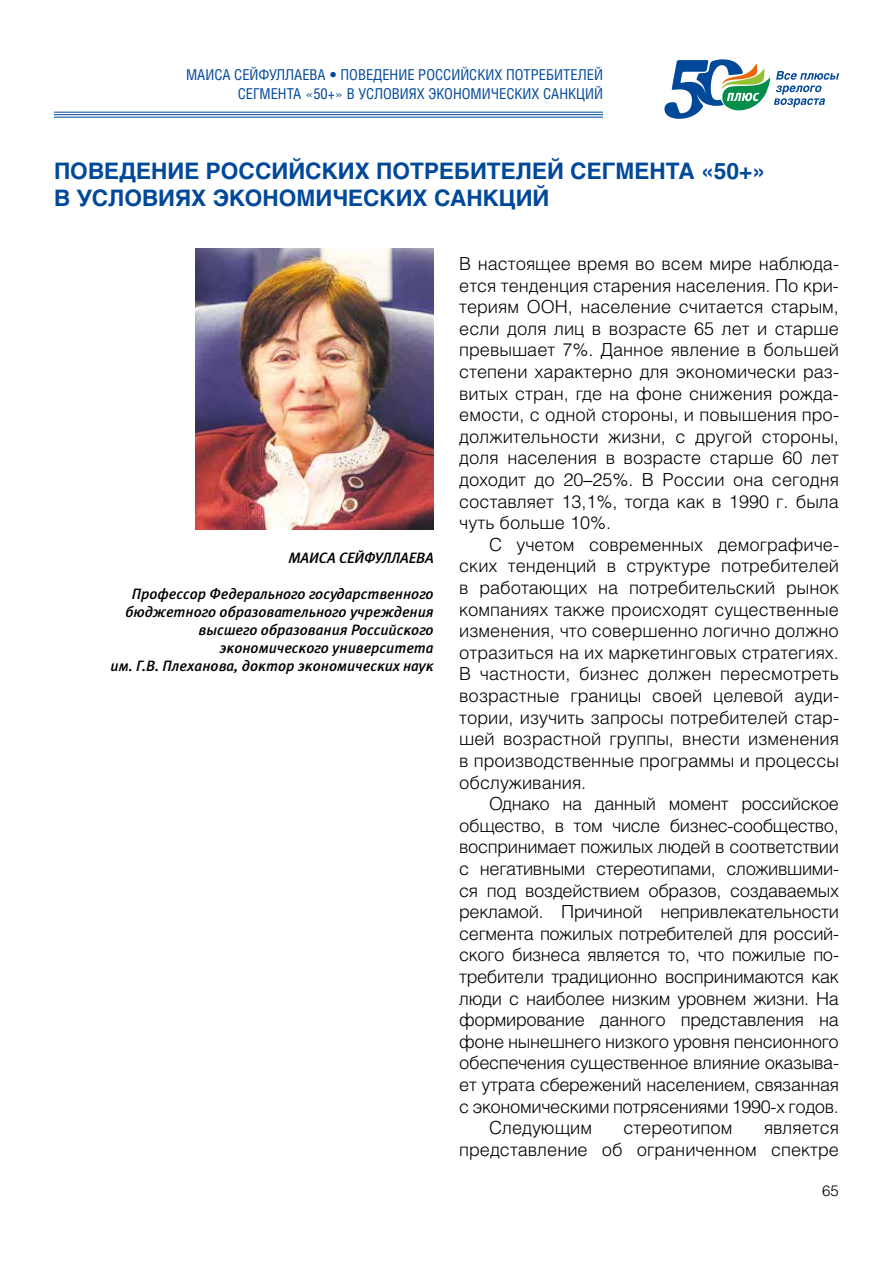
<style>
.page{position:relative;width:893px;height:1263px;background:#fff}
.page>*{position:absolute;margin:0;border:0;box-sizing:border-box;transform-origin:0 0}
.t1{font:700 22.5px/27px "Helios C";color:#00489a}
.t2{font:300 18px/21.6px "Helios";letter-spacing:-.02em;color:#000;text-align:justify}
.t3{font:300 18px/21.6px "Helios";color:#000;text-align:right}
.t4{font:italic 15px/18px "Meta Medium LFC";color:#000;text-align:right}
.t5{font:15px/19.5px "Helios Cond";color:#00489a;text-align:right}
.t6{font:300 15px "Helios";color:#000}
.s1{font-family:"Helios";font-weight:300}
</style>
<div class="page">
<svg style="left:664px;top:59px;width:175px;height:60px"></svg>
<hr style="left:54px;top:112px;width:549px;height:1px;background:#00489a">
<hr style="left:54px;top:114px;width:549px;height:1px;background:#00489a">
<hr style="left:54px;top:117px;width:549px;height:1px;background:#00489a">
<img style="left:196px;top:248px;width:238px;height:281px">
<p class="t5" style="left:186px;top:64px;width:418px">МАИСА СЕЙФУЛЛАЕВА <span class="s1">•</span> ПОВЕДЕНИЕ РОССИЙСКИХ ПОТРЕБИТЕЛЕЙ<br>СЕГМЕНТА <span class="s1">«</span>50+<span class="s1">»</span> В УСЛОВИЯХ ЭКОНОМИЧЕСКИХ САНКЦИЙ</p>
<p class="t1" style="left:54px;top:158px;width:712px">ПОВЕДЕНИЕ РОССИЙСКИХ ПОТРЕБИТЕЛЕЙ СЕГМЕНТА «50+»<br>В УСЛОВИЯХ ЭКОНОМИЧЕСКИХ САНКЦИЙ</p>
<p class="t4" style="left:288px;top:548px;width:147px">МАИСА СЕЙФУЛЛАЕВА</p>
<p class="t4" style="left:111px;top:584px;width:325px">Профессор Федерального государственного бюджетного образовательного учреждения высшего образования Российского экономического университета<br>им. Г.В. Плеханова, доктор экономических наук</p>
<p class="t2" style="left:459px;top:253px;width:381px">В настоящее время во всем мире наблюда&shy;ется тенденция старения населения. По кри&shy;териям ООН, население считается старым, если доля лиц в возрасте 65 лет и старше превышает 7%. Данное явление в большей степени характерно для экономически раз&shy;витых стран, где на фоне снижения рожда&shy;емости, с одной стороны, и повышения про&shy;должительности жизни, с другой стороны, доля населения в возрасте старше 60 лет доходит до 20–25%. В России она сегодня составляет 13,1%, тогда как в 1990 г. была чуть больше 10%.</p>
<p class="t2" style="left:459px;top:533px;width:381px;text-indent:30px">С учетом современных демографиче&shy;ских тенденций в структуре потребителей в работающих на потребительский рынок компаниях также происходят существенные изменения, что совершенно логично должно отразиться на их маркетинговых стратегиях.<br>В частности, бизнес должен пересмотреть возрастные границы своей целевой ауди&shy;тории, изучить запросы потребителей стар&shy;шей возрастной группы, внести изменения в производственные программы и процессы обслуживания.</p>
<p class="t2" style="left:489px;top:793px;width:351px">Однако на данный момент российское</p>
<p class="t2" style="left:459px;top:814px;width:381px">общество, в том числе бизнес-сообщество,</p>
<p class="t2" style="left:459px;top:836px;width:381px">воспринимает пожилых людей в соответствии</p>
<p class="t2" style="left:459px;top:857px;width:381px">с негативными стереотипами, сложившими-</p>
<p class="t2" style="left:459px;top:879px;width:381px">ся под воздействием образов, создаваемых</p>
<p class="t2" style="left:459px;top:901px;width:381px">рекламой. Причиной непривлекательности</p>
<p class="t2" style="left:459px;top:922px;width:381px">сегмента пожилых потребителей для россий-</p>
<p class="t2" style="left:459px;top:944px;width:381px">ского бизнеса является то, что пожилые по-</p>
<p class="t2" style="left:459px;top:965px;width:381px">требители традиционно воспринимаются как</p>
<p class="t2" style="left:459px;top:987px;width:381px">люди с наиболее низким уровнем жизни. На</p>
<p class="t2" style="left:459px;top:1009px;width:381px">формирование данного представления на</p>
<p class="t2" style="left:459px;top:1030px;width:381px">фоне нынешнего низкого уровня пенсионного</p>
<p class="t2" style="left:459px;top:1052px;width:381px">обеспечения существенное влияние оказыва-</p>
<p class="t2" style="left:459px;top:1073px;width:381px">ет утрата сбережений населением, связанная</p>
<p class="t2" style="left:459px;top:1095px;width:381px">с экономическими потрясениями 1990-х годов.</p>
<p class="t3" style="left:489px;top:1117px;width:104px">Следующим</p>
<p class="t3" style="left:623px;top:1117px;width:111px">стереотипом</p>
<p class="t3" style="left:459px;top:1117px;width:381px">является<br>представление об ограниченном спектре</p>
<p class="t6" style="left:822px;top:1182px;width:18px">65</p>
</div>
